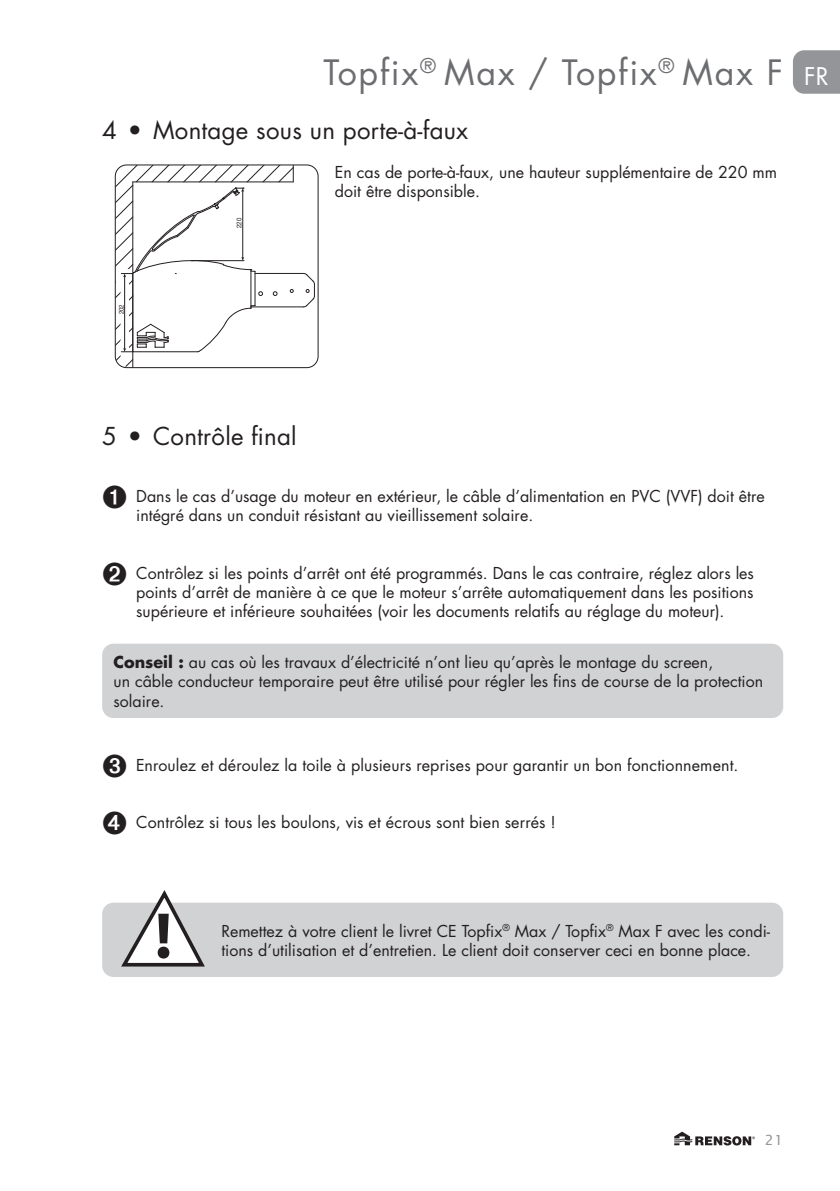
<style>
.page{position:relative;width:840px;height:1191px;background:#fff}
.page>*{position:absolute;margin:0;border:0;box-sizing:border-box;transform-origin:0 0}
.t1{font:34px "Futura Std";letter-spacing:.05em;color:#6c6d70}
.T1{font:24px "Futura Std";letter-spacing:.01em;color:#231f20}
.t2{font:23.8px "Futura Std";color:#fff}
.body{font:16px/19.2px "Futura Std";color:#231f20}
.t3{font:14px "Lucida Sans";color:#939598}
.t4{font:6.8px "Helvetica Neue LT Std";color:#231f20;scale:.9 1}
.s1{font-weight:700}
</style>
<div class="page">
<svg style="left:674px;top:1131px;width:80px;height:14px"></svg>
<hr style="left:255px;top:273px;width:48px;height:1px;background:#231f20">
<svg style="left:303px;top:273px;width:12px;height:34px"></svg>
<hr style="left:251px;top:306px;width:52px;height:1px;background:#231f20">
<svg style="left:115px;top:166px;width:179px;height:201px"></svg>
<div style="left:115px;top:164px;width:203px;height:204px;border:1px solid #231f20;border-radius:11px"></div>
<svg style="left:793px;top:50px;width:46px;height:44px;background:#97999c"></svg>
<div style="left:102px;top:902px;width:680px;height:75px;background:#d1d2d4;border-radius:11px"></div>
<svg style="left:119px;top:890px;width:89px;height:77px"></svg>
<div style="left:102px;top:643px;width:680px;height:75px;background:#d1d2d4;border-radius:11px"></div>
<h1 class="t1" style="left:323px;top:51px;width:461px">Topfix<sup>®</sup> Max / Topfix<sup>®</sup> Max F</h1>
<h3 class="t2" style="left:803px;top:61px;width:26px">fr</h3>
<p class="T1" style="left:102px;top:115px;width:367px">4 • Montage sous un porte-à-faux</p>
<p class="t4" style="left:117px;top:314px;width:13px;rotate:-90deg">202</p>
<p class="t4" style="left:235px;top:228px;width:13px;rotate:-90deg">220</p>
<p class="body" style="left:334px;top:162px;width:443px">En cas de porte-à-faux, une hauteur supplémentaire de 220 mm doit être disponsible.</p>
<p class="T1" style="left:102px;top:420px;width:196px">5 • Contrôle final</p>
<p class="body" style="left:136px;top:486px;width:629px;text-indent:-34px">➊ Dans le cas d’usage du moteur en extérieur, le câble d’alimentation en PVC (VVF) doit être intégré dans un conduit résistant au vieillissement solaire.</p>
<p class="body" style="left:136px;top:563px;width:619px;text-align:justify;text-indent:-34px">➋ Contrôlez si les points d’arrêt ont été programmés. Dans le cas contraire, réglez alors les points d’arrêt de manière à ce que le moteur s’arrête automatiquement dans les positions supérieure et inférieure souhaitées (voir les documents relatifs au réglage du moteur).</p>
<p class="body" style="left:113px;top:653px;width:650px"><span class="s1">Conseil :</span> au cas où les travaux d’électricité n’ont lieu qu’après le montage du screen,<br>un câble conducteur temporaire peut être utilisé pour régler les fins de course de la protection solaire.</p>
<p class="body" style="left:102px;top:755px;width:637px">➌ Enroulez et déroulez la toile à plusieurs reprises pour garantir un bon fonctionnement.</p>
<p class="body" style="left:102px;top:813px;width:455px">➍ Contrôlez si tous les boulons, vis et écrous sont bien serrés !</p>
<p class="body" style="left:221px;top:921px;width:550px">Remettez à votre client le livret CE Topfix<sup>®</sup> Max / Topfix<sup>®</sup> Max F avec les condi&shy;tions d’utilisation et d’entretien. Le client doit conserver ceci en bonne place.</p>
<p class="t3" style="left:764px;top:1131px;width:20px">21</p>
</div>
